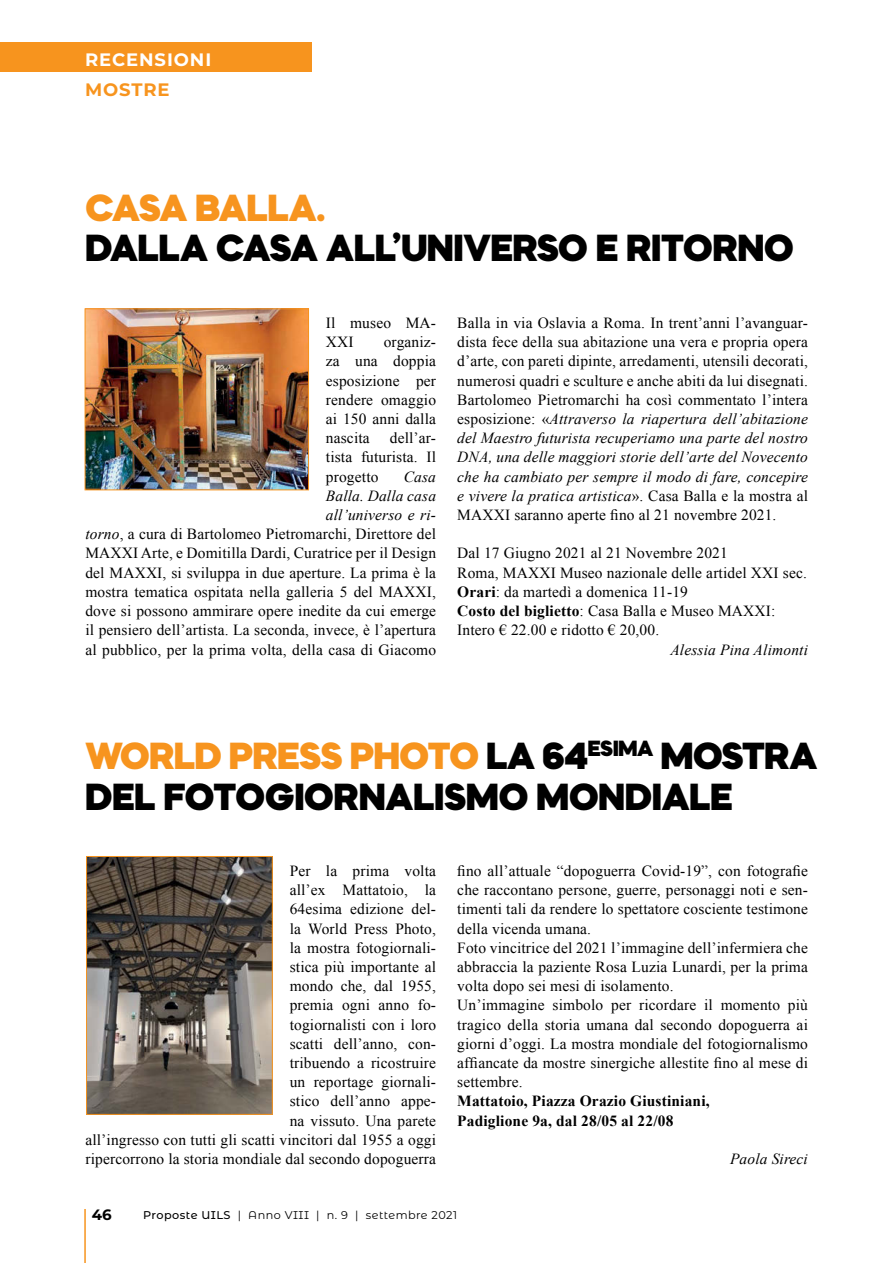
<style>
.page{position:relative;width:893px;height:1263px;background:#fff}
.page>*{position:absolute;margin:0;border:0;box-sizing:border-box;transform-origin:0 0}
.t1{font:900 39px/40.5px "Mazzard M";color:#000}
.t2{font:900 39px "Mazzard M";letter-spacing:-.03em;color:#f7941e}
.t3{font:700 18px "Montserrat";letter-spacing:.05em;color:#fff}
.t4{font:700 18px "Montserrat";letter-spacing:.05em;color:#f7941e}
.t5{font:15.45px/19.2px "Times New Roman";letter-spacing:.01em;color:#000}
.t6{font:700 15.45px/19.2px "Times New Roman";letter-spacing:.01em;color:#000}
.t7{font:italic 15.45px "Times New Roman";letter-spacing:.01em;color:#000}
.t8{font:700 15px "Montserrat Alternates";color:#000}
.t9{font:11.25px "Montserrat Alternates";letter-spacing:.04em;color:#000}
.s1{font-style:italic}
.s2{font-weight:700}
.s3{color:#f7941e}
.s4{font-weight:500}
</style>
<div class="page">
<hr style="left:84px;top:1209px;width:2px;height:54px;background:#f7941e">
<div style="left:0;top:43px;width:312px;height:29px;background:#f7941e"></div>
<img style="left:87px;top:310px;width:220px;height:178px">
<div style="left:85px;top:308px;width:224px;height:182px;border:1px solid #f7941e"></div>
<img style="left:88px;top:858px;width:183px;height:255px">
<div style="left:86px;top:856px;width:187px;height:259px;border:1px solid #f7941e"></div>
<p class="t3" style="left:85px;top:47px;width:128px">RECENSIONI</p>
<p class="t4" style="left:85px;top:77px;width:86px">MOSTRE</p>
<h1 class="t2" style="left:85px;top:183px;width:241px">CASA BALLA.</h1>
<h1 class="t1" style="left:85px;top:227px;width:710px">DALLA CASA ALL’UNIVERSO E RITORNO</h1>
<p class="t5" style="left:326px;top:313px;width:112px">Il museo MA-<br>XXI</p>
<p class="t5" style="left:326px;top:332px;width:112px;text-align:justify;text-indent:58px">organiz&shy;za una doppia esposizione per rendere omaggio ai 150 anni dalla nascita</p>
<p class="t5" style="left:326px;top:428px;width:112px;text-align:justify;text-indent:64px">dell’ar&shy;tista futurista. Il progetto</p>
<p class="t5" style="left:85px;top:467px;width:352px;text-align:right"><span class="s1">Casa<br>Balla. Dalla casa<br>all’universo e ri-<br>torno</span>, a cura di Bartolomeo Pietromarchi, Direttore del MAXXI Arte, e Domitilla Dardi, Curatrice per il Design del MAXXI, si sviluppa in due aperture. La prima è la mostra tematica ospitata nella galleria 5 del MAXXI, dove si possono ammirare opere inedite da cui emerge il pensiero dell’artista. La seconda, invece, è l’apertura al pubblico, per la prima volta, della casa di Giacomo</p>
<p class="t5" style="left:457px;top:313px;width:352px;text-align:justify">Balla in via Oslavia a Roma. In trent’anni l’avanguar&shy;dista fece della sua abitazione una vera e propria opera d’arte, con pareti dipinte, arredamenti, utensili decorati, numerosi quadri e sculture e anche abiti da lui disegnati.<br>Bartolomeo Pietromarchi ha così commentato l’intera esposizione: «<span class="s1">Attraverso la riapertura dell’abitazione del Maestro futurista recuperiamo una parte del nostro DNA, una delle maggiori storie dell’arte del Novecento che ha cambiato per sempre il modo di fare, concepire e vivere la pratica artistica</span>». Casa Balla e la mostra al MAXXI saranno aperte fino al 21 novembre 2021.</p>
<p class="t5" style="left:457px;top:543px;width:351px">Dal 17 Giugno 2021 al 21 Novembre 2021<br>Roma, MAXXI Museo nazionale delle artidel XXI sec.<br><span class="s2">Orari</span>: da martedì a domenica 11-19<br><span class="s2">Costo del biglietto</span>: Casa Balla e Museo MAXXI:<br>Intero € 22.00 e ridotto € 20,00.</p>
<p class="t7" style="left:670px;top:639px;width:139px">Alessia Pina Alimonti</p>
<h1 class="t1" style="left:85px;top:735px;width:733px"><span class="s3">WORLD PRESS PHOTO</span> LA 64<sup>ESIMA</sup> MOSTRA<br>DEL FOTOGIORNALISMO MONDIALE</h1>
<p class="t5" style="left:85px;top:861px;width:352px;text-align:right">Per la prima volta<br>all’ex Mattatoio, la<br>64esima edizione del-<br>la World Press Photo,<br>la mostra fotogiornali-<br>stica più importante al<br>mondo che, dal 1955,<br>premia ogni anno fo-<br>togiornalisti con i loro<br>scatti dell’anno, con-<br>tribuendo a ricostruire<br>un reportage giornali-<br>stico dell’anno appe-<br>na vissuto. Una parete<br>all’ingresso con tutti gli scatti vincitori dal 1955 a oggi ripercorrono la storia mondiale dal secondo dopoguerra</p>
<p class="t5" style="left:457px;top:861px;width:352px">fino all’attuale “dopoguerra Covid-19”, con fotografie che raccontano persone, guerre, personaggi noti e sen&shy;timenti tali da rendere lo spettatore cosciente testimone della vicenda umana.<br>Foto vincitrice del 2021 l’immagine dell’infermiera che abbraccia la paziente Rosa Luzia Lunardi, per la prima volta dopo sei mesi di isolamento.<br>Un’immagine simbolo per ricordare il momento più tragico della storia umana dal secondo dopoguerra ai giorni d’oggi. La mostra mondiale del fotogiornalismo affiancate da mostre sinergiche allestite fino al mese di settembre.</p>
<p class="t6" style="left:457px;top:1091px;width:254px">Mattatoio, Piazza Orazio Giustiniani,<br>Padiglione 9a, dal 28/05 al 22/08</p>
<p class="t7" style="left:730px;top:1148px;width:79px">Paola Sireci</p>
<p class="t8" style="left:92px;top:1204px;width:21px">46</p>
<p class="t9" style="left:143px;top:1208px;width:315px"><span class="s4">Proposte UILS</span> | Anno VIII | n. 9 | settembre 2021</p>
</div>
